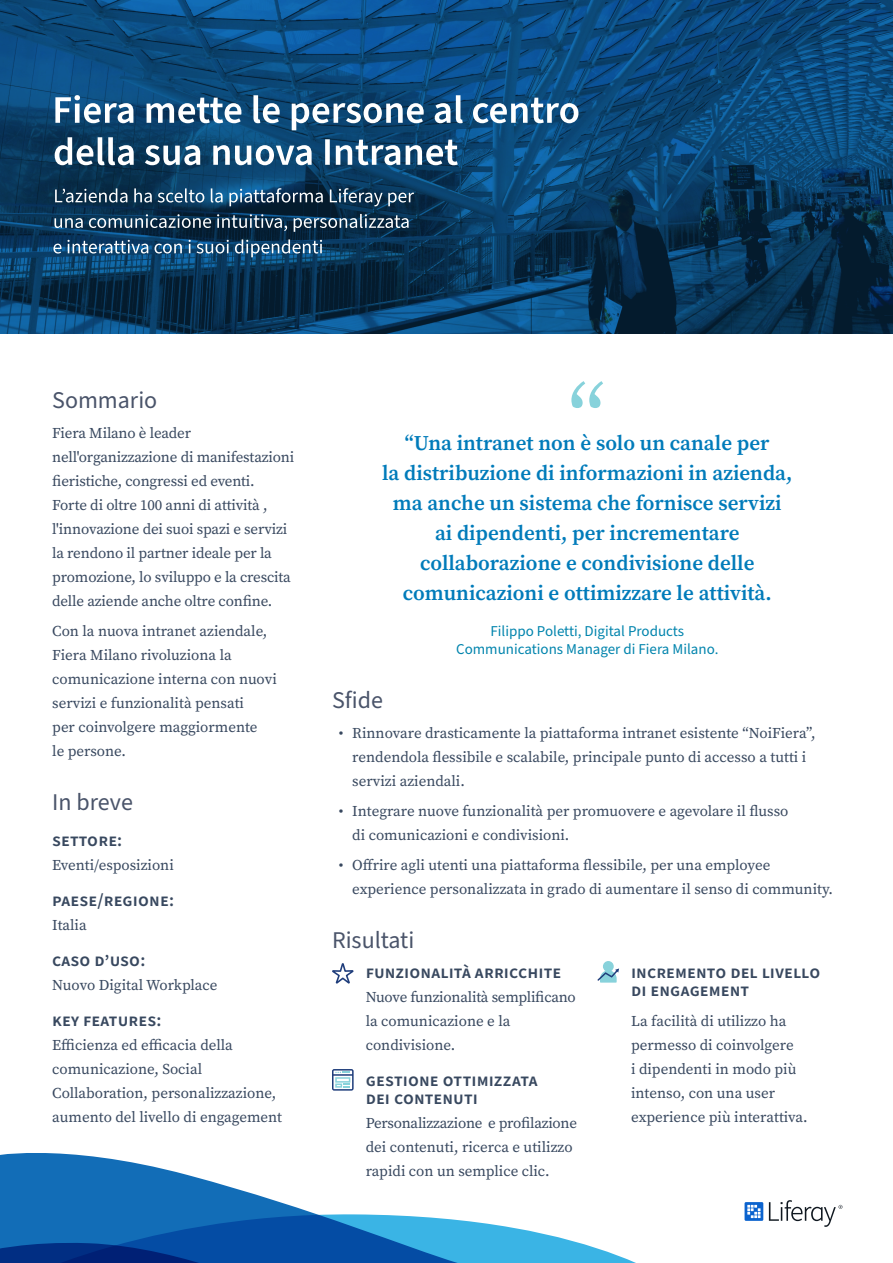
<style>
.page{position:relative;width:893px;height:1263px;background:#fff}
.page>*{position:absolute;margin:0;border:0;box-sizing:border-box;transform-origin:0 0}
.t1{font:600 39px/42px "Source Sans Pro";color:#fff}
.Section_Titles{font:24px "Source Sans Pro";color:#4a546a}
.t2{font:600 21px/30px "Source Serif Pro";color:#007bba;text-align:center}
.H2_-_Top_Bar{font:19.5px/25.5px "Source Sans Pro";color:#fff}
.Results_Section_Titl{font:600 18px/18px "Source Sans Pro";letter-spacing:.005em;color:#38485f}
.Subsection_TItles{font:600 18px "Source Sans Pro";letter-spacing:.01em;color:#38485f}
.Front_Text{font:15px/24px "Source Serif Pro";color:#38485f}
.Results_Section_Body{font:15px/24px "Source Serif Pro";letter-spacing:-.01em;color:#38485f}
.Results_Section_Titl-2{font:15px/24px "Source Serif Pro";color:#38485f}
.Quote_-_Name{font:15px/18px "Source Sans Pro";color:#0084ad;text-align:center}
</style>
<div class="page">
<svg style="left:0;top:1153px;width:316px;height:61px;fill:#126db7"></svg>
<svg style="left:0;top:1214px;width:636px;height:49px;background:#3682c0"></svg>
<svg style="left:769px;top:1200px;width:73px;height:27px"></svg>
<svg style="left:745px;top:1202px;width:18px;height:19px"></svg>
<svg style="left:571px;top:381px;width:32px;height:27px"></svg>
<svg style="left:332px;top:963px;width:22px;height:20px"></svg>
<svg style="left:332px;top:1069px;width:22px;height:22px"></svg>
<svg style="left:597px;top:961px;width:22px;height:22px"></svg>
<img style="left:0;top:0;width:893px;height:333px">
<h1 class="t1" style="left:52px;top:90px;width:529px">Fiera mette le persone al centro della sua nuova Intranet</h1>
<p class="H2_-_Top_Bar" style="left:53px;top:184px;width:362px">L’azienda ha scelto la piattaforma Liferay per una comunicazione intuitiva, personalizzata</p>
<p class="H2_-_Top_Bar" style="left:53px;top:235px;width:272px">e interattiva con i suoi dipendenti</p>
<p class="Section_Titles" style="left:52px;top:384px;width:106px">Sommario</p>
<p class="Front_Text" style="left:52px;top:421px;width:244px">Fiera Milano è leader nell'organizzazione di manifestazioni fieristiche, congressi ed eventi.<br>Forte di oltre 100 anni di attività , l'innovazione dei suoi spazi e servizi la rendono il partner ideale per la promozione, lo sviluppo e la crescita delle aziende anche oltre confine.</p>
<p class="Front_Text" style="left:52px;top:619px;width:226px">Con la nuova intranet aziendale,<br>Fiera Milano rivoluziona la comunicazione interna con nuovi servizi e funzionalità pensati<br>per coinvolgere maggiormente<br>le persone.</p>
<p class="Section_Titles" style="left:52px;top:786px;width:82px">In breve</p>
<p class="Subsection_TItles" style="left:52px;top:828px;width:72px">Settore:</p>
<p class="Front_Text" style="left:52px;top:853px;width:123px">Eventi/esposizioni</p>
<p class="Subsection_TItles" style="left:52px;top:888px;width:123px">Paese/Regione:</p>
<p class="Front_Text" style="left:52px;top:913px;width:36px">Italia</p>
<p class="Subsection_TItles" style="left:52px;top:948px;width:95px">Caso d’uso:</p>
<p class="Front_Text" style="left:52px;top:973px;width:167px">Nuovo Digital Workplace</p>
<p class="Subsection_TItles" style="left:52px;top:1008px;width:111px">Key Features:</p>
<p class="Front_Text" style="left:52px;top:1033px;width:231px">Efficienza ed efficacia della comunicazione, Social<br>Collaboration, personalizzazione, aumento del livello di engagement</p>
<p class="t2" style="left:382px;top:428px;width:412px">“Una intranet non è solo un canale per<br>la distribuzione di informazioni in azienda, ma anche un sistema che fornisce servizi ai dipendenti, per incrementare collaborazione e condivisione delle comunicazioni e ottimizzare le attività.</p>
<p class="Quote_-_Name" style="left:456px;top:623px;width:264px">Filippo Poletti, Digital Products<br>Communications Manager di Fiera Milano.</p>
<p class="Section_Titles" style="left:332px;top:684px;width:52px">Sfide</p>
<p class="Front_Text" style="left:352px;top:721px;width:465px;text-indent:-14px">• Rinnovare drasticamente la piattaforma intranet esistente “NoiFiera”, rendendola flessibile e scalabile, principale punto di accesso a tutti i servizi aziendali.</p>
<p class="Front_Text" style="left:352px;top:799px;width:438px;text-indent:-14px">• Integrare nuove funzionalità per promuovere e agevolare il flusso di comunicazioni e condivisioni.</p>
<p class="Front_Text" style="left:352px;top:853px;width:482px;text-indent:-14px">• Offrire agli utenti una piattaforma flessibile, per una employee experience personalizzata in grado di aumentare il senso di community.</p>
<p class="Section_Titles" style="left:332px;top:924px;width:84px">Risultati</p>
<p class="Results_Section_Titl" style="left:366px;top:964px;width:197px">Funzionalità arricchite</p>
<p class="Results_Section_Body" style="left:366px;top:985px;width:212px">Nuove funzionalità semplificano la comunicazione e la condivisione.</p>
<p class="Results_Section_Titl" style="left:366px;top:1072px;width:173px">Gestione ottimizzata dei contenuti</p>
<p class="Results_Section_Body" style="left:366px;top:1111px;width:213px">Personalizzazione e profilazione dei contenuti, ricerca e utilizzo rapidi con un semplice clic.</p>
<p class="Results_Section_Titl" style="left:631px;top:964px;width:191px">I ncremento del livello di engagement</p>
<p class="Results_Section_Titl-2" style="left:631px;top:1009px;width:178px">La facilità di utilizzo ha permesso di coinvolgere<br>i dipendenti in modo più intenso, con una user experience più interattiva.</p>
</div>
